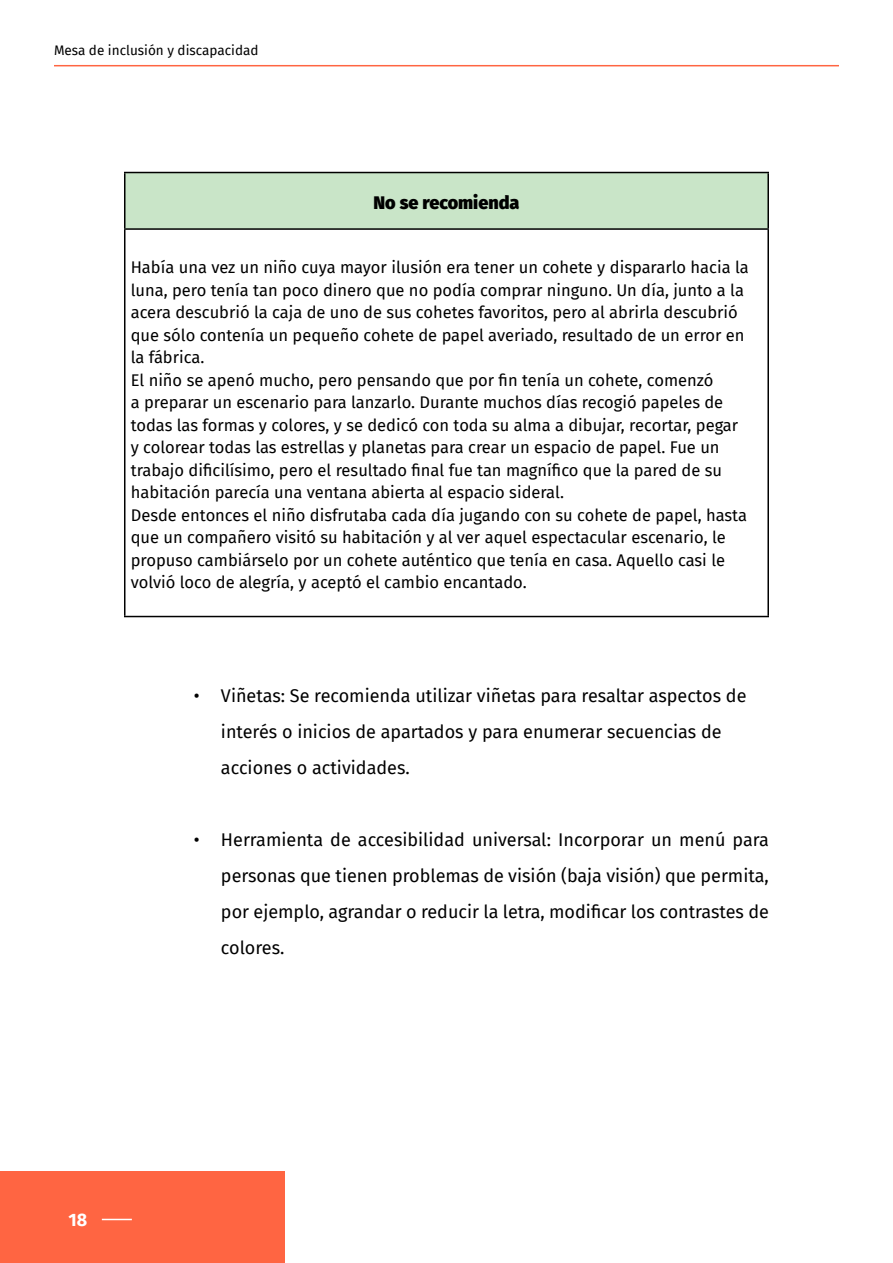
<style>
.page{position:relative;width:893px;height:1263px;background:#fff}
.page>*{position:absolute;margin:0;border:0;box-sizing:border-box;transform-origin:0 0}
.t1{font:18px/36px "Fira Sans";color:#000}
.t2{font:900 18px "Fira Sans";color:#000}
.t3{font:700 18px "Fira Sans";color:#fff}
.t4{font:16.5px/22.5px "Fira Sans";color:#000}
.t5{font:13.5px "Fira Sans";color:#000}
</style>
<div class="page">
<hr style="left:54px;top:65px;width:785px;height:1px;background:#ff6542">
<div style="left:0;top:1171px;width:285px;height:92px;background:#ff6542"></div>
<hr style="left:102px;top:1219px;width:30px;height:1px;background:#fff">
<div style="left:125px;top:172px;width:643px;height:57px;background:#c9e5c8"></div>
<hr style="left:124px;top:172px;width:645px;height:1px;background:#000">
<hr style="left:124px;top:173px;width:1px;height:55px;background:#000">
<hr style="left:767px;top:173px;width:2px;height:55px;background:#000">
<hr style="left:124px;top:228px;width:645px;height:2px;background:#000">
<hr style="left:124px;top:230px;width:1px;height:386px;background:#000">
<hr style="left:767px;top:230px;width:2px;height:386px;background:#000">
<hr style="left:124px;top:616px;width:645px;height:1px;background:#000">
<p class="t5" style="left:54px;top:40px;width:206px">Mesa de inclusión y discapacidad</p>
<p class="t2" style="left:374px;top:187px;width:147px">No se recomienda</p>
<p class="t4" style="left:131px;top:256px;width:620px">Había una vez un niño cuya mayor ilusión era tener un cohete y dispararlo hacia la luna, pero tenía tan poco dinero que no podía comprar ninguno. Un día, junto a la acera descubrió la caja de uno de sus cohetes favoritos, pero al abrirla descubrió que sólo contenía un pequeño cohete de papel averiado, resultado de un error en la fábrica.<br>El niño se apenó mucho, pero pensando que por fin tenía un cohete, comenzó<br>a preparar un escenario para lanzarlo. Durante muchos días recogió papeles de todas las formas y colores, y se dedicó con toda su alma a dibujar, recortar, pegar y colorear todas las estrellas y planetas para crear un espacio de papel. Fue un trabajo dificilísimo, pero el resultado final fue tan magnífico que la pared de su habitación parecía una ventana abierta al espacio sideral.<br>Desde entonces el niño disfrutaba cada día jugando con su cohete de papel, hasta que un compañero visitó su habitación y al ver aquel espectacular escenario, le propuso cambiárselo por un cohete auténtico que tenía en casa. Aquello casi le volvió loco de alegría, y aceptó el cambio encantado.</p>
<p class="t1" style="left:221px;top:677px;width:527px;text-indent:-27px">• Viñetas: Se recomienda utilizar viñetas para resaltar aspectos de interés o inicios de apartados y para enumerar secuencias de acciones o actividades.</p>
<p class="t3" style="left:68px;top:1204px;width:20px">18</p>
<p class="t1" style="left:221px;top:821px;width:549px;text-align:justify;text-indent:-27px">• Herramienta de accesibilidad universal: Incorporar un menú para personas que tienen problemas de visión (baja visión) que permita, por ejemplo, agrandar o reducir la letra, modificar los contrastes de colores.</p>
</div>
